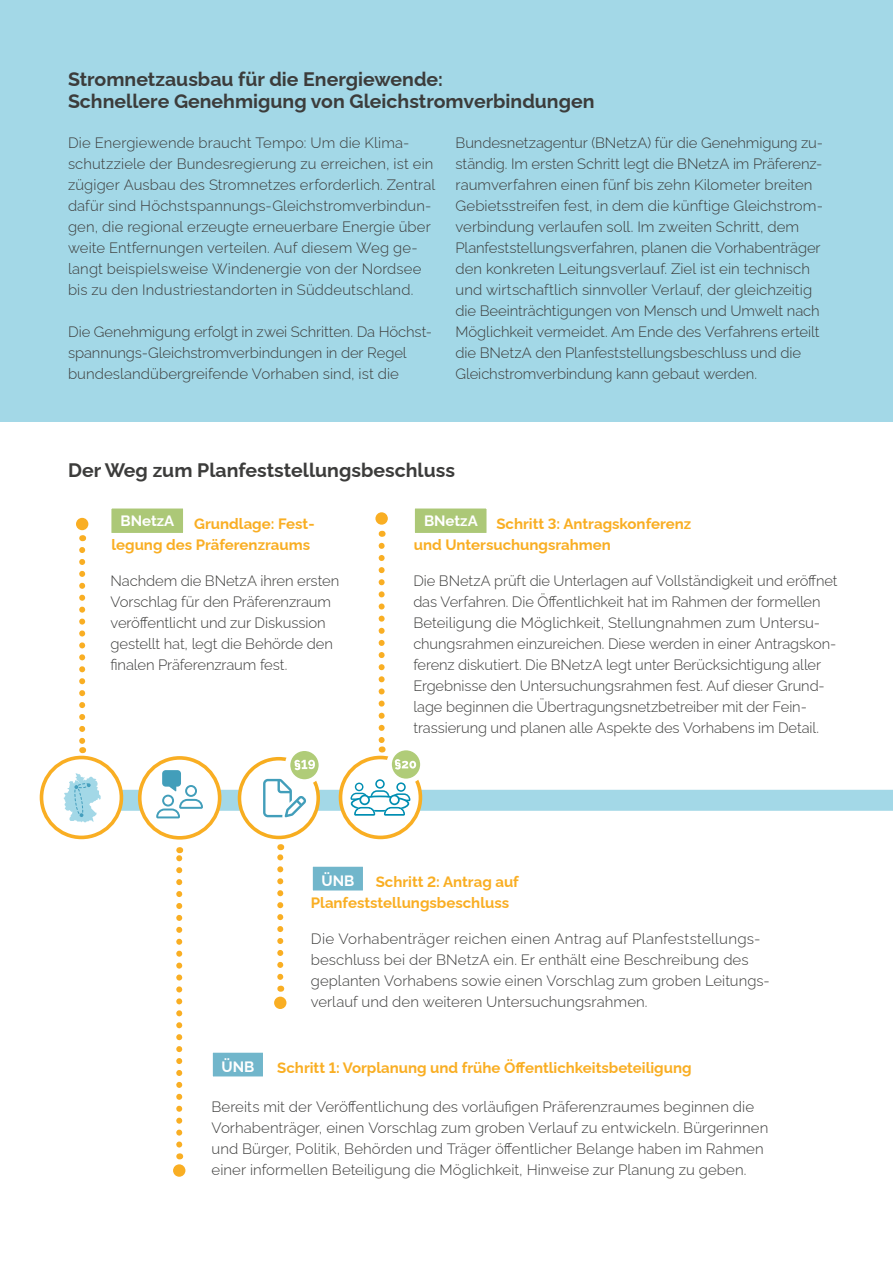
<style>
.page{position:relative;width:893px;height:1263px;background:#fff}
.page>*{position:absolute;margin:0;border:0;box-sizing:border-box;transform-origin:0 0}
.t1{font:700 19.5px/22.5px "Raleway";color:#3c3c3b}
.t2{font:300 15px/21px "Raleway";color:#3c3c3b}
.t3{font:700 15px/21px "Raleway";color:#f9ae23}
.t4{font:700 15px "Raleway";color:#fff}
</style>
<div class="page">
<div style="left:0;top:0;width:893px;height:421px;background:#a3d8e7"></div>
<svg style="left:379px;top:546px;width:6px;height:206px"></svg>
<div style="left:375px;top:512px;width:13px;height:13px;background:#f9ae23;border-radius:50%"></div>
<svg style="left:79px;top:550px;width:6px;height:203px"></svg>
<div style="left:76px;top:518px;width:12px;height:12px;background:#f9ae23;border-radius:50%"></div>
<div style="left:93px;top:790px;width:800px;height:21px;background:#a3d8e7"></div>
<svg style="left:288px;top:748px;width:33px;height:34px"></svg>
<div style="left:285px;top:746px;width:39px;height:39px;border:5px solid #fff;border-radius:50%"></div>
<div style="left:110px;top:507px;width:75px;height:27px;background:#acc877"></div>
<div style="left:108px;top:505px;width:78px;height:31px;border:3px solid #fff"></div>
<div style="left:413px;top:507px;width:75px;height:27px;background:#acc877"></div>
<div style="left:412px;top:505px;width:77px;height:31px;border:3px solid #fff"></div>
<svg style="left:138px;top:756px;width:83px;height:84px"></svg>
<svg style="left:156px;top:770px;width:47px;height:48px"></svg>
<svg style="left:40px;top:756px;width:83px;height:83px"></svg>
<svg style="left:64px;top:773px;width:37px;height:49px"></svg>
<div style="left:311px;top:865px;width:53px;height:27px;background:#71b6cb"></div>
<div style="left:310px;top:864px;width:56px;height:29px;border:3px solid #fff"></div>
<svg style="left:238px;top:757px;width:82px;height:220px"></svg>
<div style="left:274px;top:997px;width:12px;height:12px;background:#f9ae23;border-radius:50%"></div>
<svg style="left:176px;top:847px;width:6px;height:297px"></svg>
<div style="left:173px;top:1164px;width:12px;height:13px;background:#f9ae23;border-radius:50%"></div>
<div style="left:211px;top:1051px;width:53px;height:27px;background:#71b6cb"></div>
<div style="left:210px;top:1050px;width:56px;height:29px;border:3px solid #fff"></div>
<svg style="left:339px;top:756px;width:83px;height:83px"></svg>
<svg style="left:389px;top:748px;width:34px;height:33px"></svg>
<div style="left:386px;top:745px;width:39px;height:39px;border:5px solid #fff;border-radius:50%"></div>
<svg style="left:395px;top:759px;width:21px;height:10px"></svg>
<svg style="left:350px;top:779px;width:60px;height:37px"></svg>
<p class="t1" style="left:68px;top:65px;width:528px">Stromnetzausbau für die Energiewende:<br>Schnellere Genehmigung von Gleichstromverbindungen</p>
<p class="t2" style="left:68px;top:131px;width:369px">Die Energiewende braucht Tempo: Um die Klima&shy;schutzziele der Bundesregierung zu erreichen, ist ein zügiger Ausbau des Stromnetzes erforderlich. Zentral dafür sind Höchstspannungs-Gleichstromverbindun&shy;gen, die regional erzeugte erneuerbare Energie über weite Entfernungen verteilen. Auf diesem Weg ge&shy;langt beispielsweise Windenergie von der Nordsee bis zu den Industriestandorten in Süddeutschland.</p>
<p class="t2" style="left:68px;top:320px;width:365px">Die Genehmigung erfolgt in zwei Schritten. Da Höchst&shy;spannungs-Gleichstromverbindungen in der Regel bundeslandübergreifende Vorhaben sind, ist die</p>
<p class="t2" style="left:455px;top:131px;width:369px">Bundesnetzagentur (BNetzA) für die Genehmigung zu&shy;ständig. Im ersten Schritt legt die BNetzA im Präferenz&shy;raumverfahren einen fünf bis zehn Kilometer breiten Gebietsstreifen fest, in dem die künftige Gleichstrom&shy;verbindung verlaufen soll. Im zweiten Schritt, dem Planfeststellungsverfahren, planen die Vorhabenträger den konkreten Leitungsverlauf. Ziel ist ein technisch und wirtschaftlich sinnvoller Verlauf, der gleichzeitig die Beeinträchtigungen von Mensch und Umwelt nach Möglichkeit vermeidet. Am Ende des Verfahrens erteilt die BNetzA den Planfeststellungsbeschluss und die Gleichstromverbindung kann gebaut werden.</p>
<p class="t1" style="left:68px;top:457px;width:388px">Der Weg zum Planfeststellungsbeschluss</p>
<p class="t3" style="left:111px;top:512px;width:205px;text-indent:83px">Grundlage: Fest&shy;legung des Präferenzraums</p>
<p class="t2" style="left:111px;top:568px;width:230px">Nachdem die BNetzA ihren ersten<br>Vorschlag für den Präferenzraum veröffentlicht und zur Diskussion gestellt hat, legt die Behörde den finalen Präferenzraum fest.</p>
<p class="t4" style="left:121px;top:509px;width:55px">BNetzA</p>
<p class="t4" style="left:424px;top:509px;width:55px">BNetzA</p>
<p class="t3" style="left:414px;top:512px;width:279px;text-indent:82px">Schritt 3: Antragskonferenz und Untersuchungsrahmen</p>
<p class="t2" style="left:413px;top:568px;width:426px">Die BNetzA prüft die Unterlagen auf Vollständigkeit und eröffnet das Verfahren. Die Öffentlichkeit hat im Rahmen der formellen Beteiligung die Möglichkeit, Stellungnahmen zum Untersu&shy;chungsrahmen einzureichen. Diese werden in einer Antragskon&shy;ferenz diskutiert. Die BNetzA legt unter Berücksichtigung aller Ergebnisse den Untersuchungsrahmen fest. Auf dieser Grund&shy;lage beginnen die Übertragungsnetzbetreiber mit der Fein&shy;trassierung und planen alle Aspekte des Vorhabens im Detail.</p>
<p class="t4" style="left:321px;top:869px;width:34px">ÜNB</p>
<p class="t3" style="left:311px;top:870px;width:209px;text-indent:65px">Schritt 2: Antrag auf<br>Planfeststellungsbeschluss</p>
<p class="t2" style="left:311px;top:926px;width:460px">Die Vorhabenträger reichen einen Antrag auf Planfeststellungs&shy;beschluss bei der BNetzA ein. Er enthält eine Beschreibung des geplanten Vorhabens sowie einen Vorschlag zum groben Leitungs&shy;verlauf und den weiteren Untersuchungsrahmen.</p>
<p class="t4" style="left:221px;top:1055px;width:34px">ÜNB</p>
<p class="t3" style="left:277px;top:1056px;width:416px">Schritt 1: Vorplanung und frühe Öffentlichkeitsbeteiligung</p>
<p class="t2" style="left:212px;top:1094px;width:558px">Bereits mit der Veröffentlichung des vorläufigen Präferenzraumes beginnen die Vorhabenträger, einen Vorschlag zum groben Verlauf zu entwickeln. Bürgerinnen und Bürger, Politik, Behörden und Träger öffentlicher Belange haben im Rahmen einer informellen Beteiligung die Möglichkeit, Hinweise zur Planung zu geben.</p>
</div>
